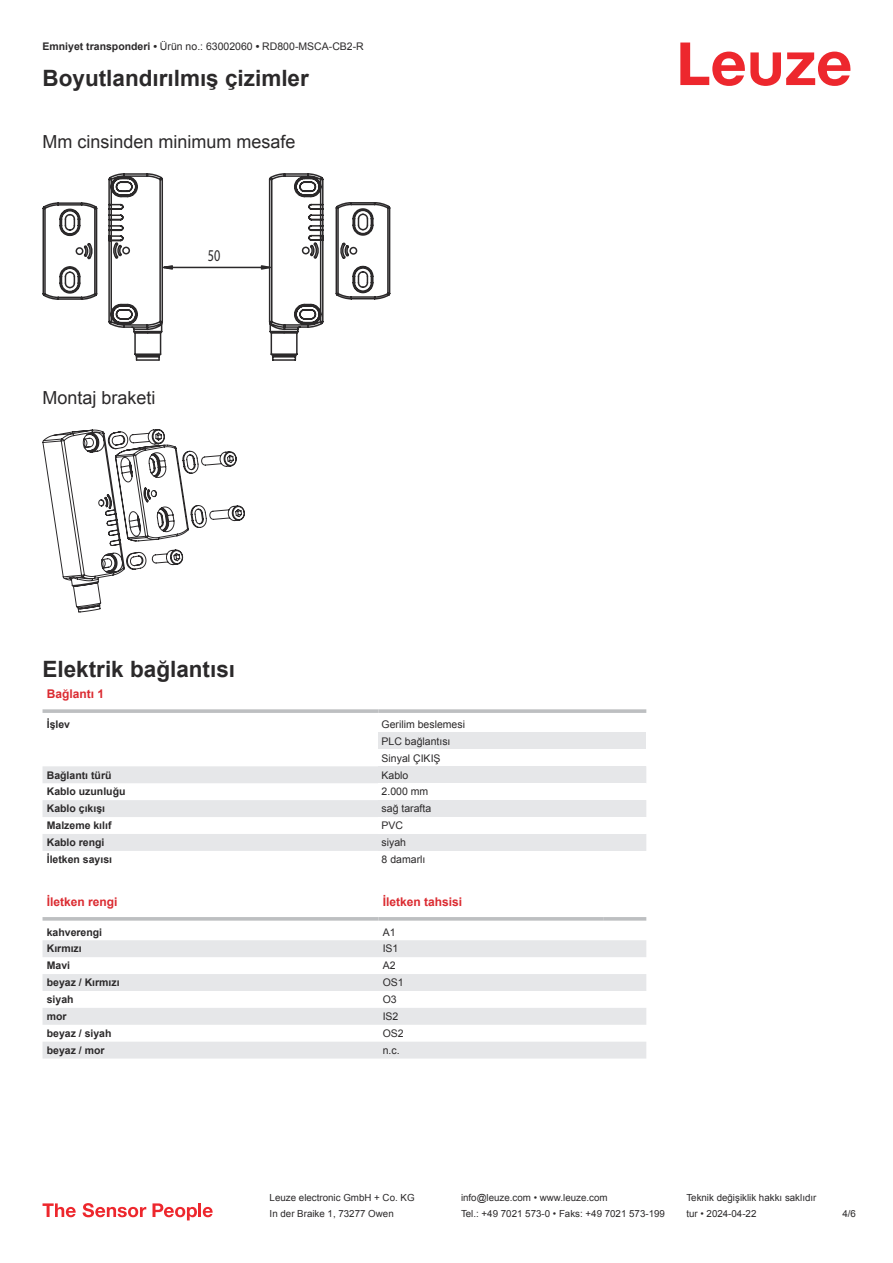
<style>
.page{position:relative;width:893px;height:1263px;background:#fff}
.page>*{position:absolute;margin:0;border:0;box-sizing:border-box;transform-origin:0 0}
.t1{font:700 22.5px "Arial";color:#2b292a}
.t2{font:18px "Arial";color:#2b292a}
.t3{font:16.5px "Myriad Pro";color:#2b292a;scale:.74 1}
.t4{font:700 12px "Arial";color:#db2a30}
.t5{font:10.5px/17px "Arial";color:#2b292a}
.t6{font:700 10.5px "Arial";color:#2b292a}
.t7{font:9.75px "Arial";color:#2b292a}
.s1{font-weight:700}
</style>
<div class="page">
<svg style="left:680px;top:43px;width:170px;height:43px"></svg>
<svg style="left:43px;top:766px;width:335px;height:85px;fill:#e6e7e9"></svg>
<svg style="left:43px;top:709px;width:335px;height:4px"></svg>
<svg style="left:378px;top:709px;width:268px;height:4px"></svg>
<div style="left:378px;top:732px;width:268px;height:17px;background:#e6e7e9"></div>
<div style="left:378px;top:766px;width:268px;height:17px;background:#e6e7e9"></div>
<div style="left:378px;top:800px;width:268px;height:17px;background:#e6e7e9"></div>
<div style="left:378px;top:834px;width:268px;height:17px;background:#e6e7e9"></div>
<svg style="left:43px;top:940px;width:603px;height:118px;fill:#e6e7e9"></svg>
<svg style="left:43px;top:917px;width:335px;height:4px"></svg>
<svg style="left:378px;top:917px;width:226px;height:4px"></svg>
<svg style="left:604px;top:917px;width:42px;height:4px"></svg>
<svg style="left:43px;top:1203px;width:33px;height:14px"></svg>
<svg style="left:83px;top:1203px;width:63px;height:14px"></svg>
<svg style="left:153px;top:1203px;width:44px;height:17px"></svg>
<hr style="left:198px;top:1203px;width:3px;height:14px;background:#ed272d">
<svg style="left:203px;top:1207px;width:10px;height:10px"></svg>
<svg style="left:374px;top:202px;width:16px;height:98px"></svg>
<svg style="left:43px;top:173px;width:331px;height:188px"></svg>
<svg style="left:43px;top:429px;width:202px;height:183px"></svg>
<p class="t5" style="left:43px;top:39px;width:323px"><span class="s1">Emniyet transponderi •</span> Ürün no.: 63002060 <span class="s1">•</span> RD800-MSCA-CB2-R</p>
<h1 class="t1" style="left:43px;top:63px;width:268px">Boyutlandırılmış çizimler</h1>
<h2 class="t2" style="left:43px;top:129px;width:255px">Mm cinsinden minimum mesafe</h2>
<h2 class="t2" style="left:43px;top:391px;width:115px">Montaj braketi</h2>
<h3 class="t3" style="left:208px;top:245px;width:18px">50</h3>
<h1 class="t1" style="left:43px;top:653px;width:194px">Elektrik bağlantısı</h1>
<p class="t4" style="left:47px;top:686px;width:59px">Bağlantı 1</p>
<p class="t6" style="left:47px;top:717px;width:25px">İşlev</p>
<p class="t5" style="left:382px;top:716px;width:85px">Gerilim beslemesi<br>PLC bağlantısı<br>Sinyal ÇIKIŞ</p>
<p class="t6" style="left:47px;top:767px;width:66px">Bağlantı türü</p>
<p class="t5" style="left:382px;top:766px;width:28px">Kablo</p>
<p class="t6" style="left:47px;top:784px;width:80px">Kablo uzunluğu</p>
<p class="t5" style="left:382px;top:783px;width:48px">2.000 mm</p>
<p class="t6" style="left:47px;top:801px;width:60px">Kablo çıkışı</p>
<p class="t5" style="left:382px;top:800px;width:51px">sağ tarafta</p>
<p class="t6" style="left:47px;top:818px;width:66px">Malzeme kılıf</p>
<p class="t5" style="left:382px;top:817px;width:23px">PVC</p>
<p class="t6" style="left:47px;top:838px;width:59px">Kablo rengi</p>
<p class="t5" style="left:382px;top:834px;width:26px">siyah</p>
<p class="t6" style="left:47px;top:852px;width:67px">İletken sayısı</p>
<p class="t5" style="left:382px;top:851px;width:45px">8 damarlı</p>
<p class="t4" style="left:47px;top:893px;width:72px">İletken rengi</p>
<p class="t4" style="left:383px;top:893px;width:81px">İletken tahsisi</p>
<p class="t6" style="left:47px;top:924px;width:57px">kahverengi</p>
<p class="t5" style="left:383px;top:924px;width:14px">A1</p>
<p class="t6" style="left:47px;top:941px;width:37px">Kırmızı</p>
<p class="t5" style="left:383px;top:941px;width:17px">IS1</p>
<p class="t6" style="left:47px;top:962px;width:25px">Mavi</p>
<p class="t5" style="left:383px;top:958px;width:14px">A2</p>
<p class="t6" style="left:47px;top:975px;width:74px">beyaz / Kırmızı</p>
<p class="t5" style="left:383px;top:975px;width:23px">OS1</p>
<p class="t6" style="left:47px;top:992px;width:28px">siyah</p>
<p class="t5" style="left:383px;top:992px;width:16px">O3</p>
<p class="t6" style="left:47px;top:1012px;width:21px">mor</p>
<p class="t5" style="left:383px;top:1009px;width:17px">IS2</p>
<p class="t6" style="left:47px;top:1026px;width:66px">beyaz / siyah</p>
<p class="t5" style="left:383px;top:1026px;width:23px">OS2</p>
<p class="t6" style="left:47px;top:1046px;width:59px">beyaz / mor</p>
<p class="t5" style="left:383px;top:1042px;width:18px">n.c.</p>
<p class="t7" style="left:270px;top:1191px;width:146px">Leuze electronic GmbH + Co. KG</p>
<p class="t7" style="left:461px;top:1191px;width:148px">info@leuze.com • www.leuze.com</p>
<p class="t7" style="left:686px;top:1191px;width:132px">Teknik değişiklik hakkı saklıdır</p>
<p class="t7" style="left:270px;top:1207px;width:126px">In der Braike 1, 73277 Owen</p>
<p class="t7" style="left:461px;top:1207px;width:205px">Tel.: +49 7021 573-0 • Faks: +49 7021 573-199</p>
<p class="t7" style="left:686px;top:1207px;width:72px">tur • 2024-04-22</p>
<p class="t7" style="left:842px;top:1207px;width:15px">4 /6</p>
</div>
